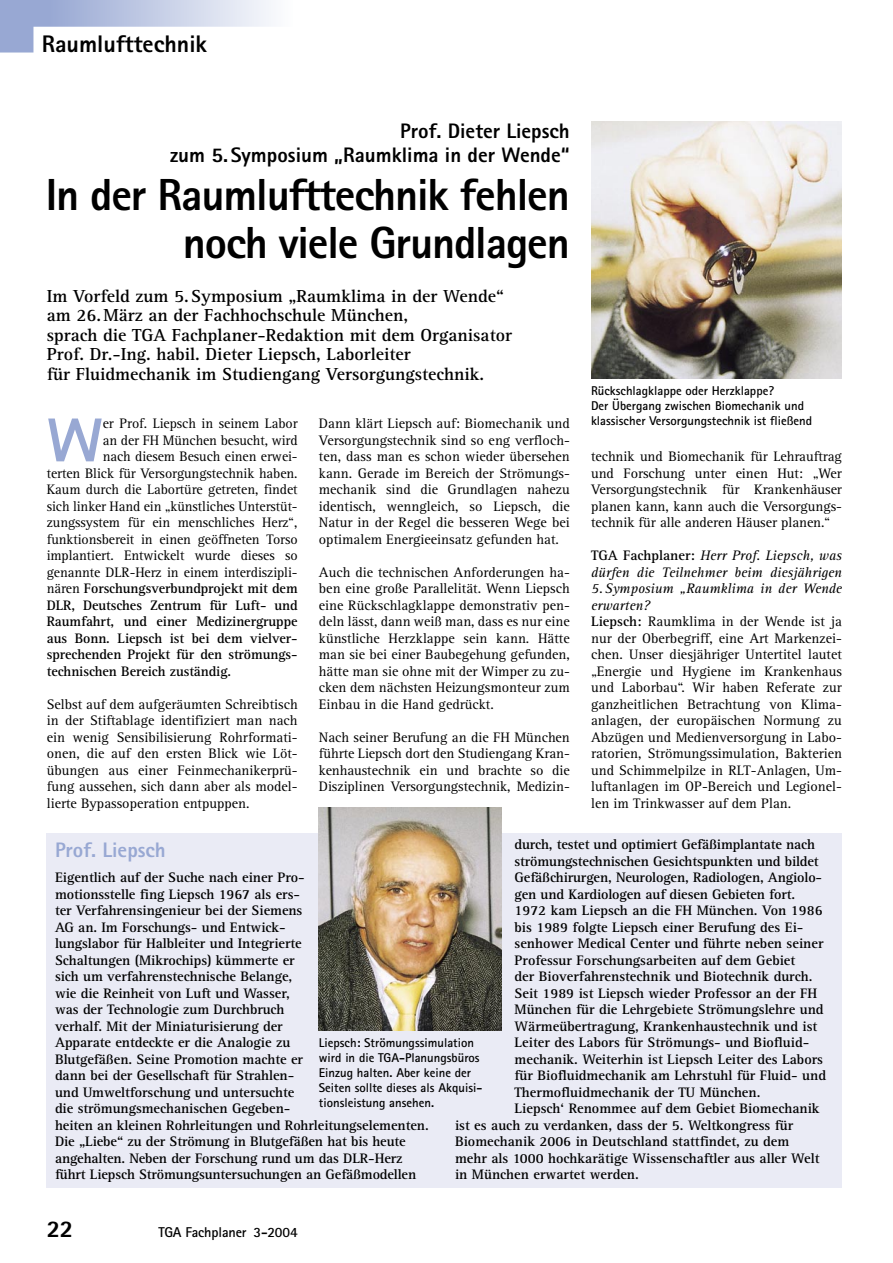
<style>
.page{position:relative;width:893px;height:1263px;background:#fff}
.page>*{position:absolute;margin:0;border:0;box-sizing:border-box;transform-origin:0 0}
.TGA_Grundtext_mit_Initial{font:800 62.1px "Rotis Sans Serif";color:#98a8d3}
.TGA_Hauptüberschrift{font:800 45px/48px "Rotis Sans Serif";letter-spacing:-.025em;color:#000;text-align:right}
.TGA_Hauptüberschrift-2{font:800 24px "Rotis Sans Serif";color:#000}
.TGA_Dachzeile_Unterüberschrift{font:800 21px/24.8px "Rotis Sans Serif";color:#000;text-align:right}
.TGA_Kastenüberschrift{font:800 21px "Rotis Sans Serif";color:#98a8d3}
.TGA_Vorspann{font:700 18px/19.5px "Rotis Serif";color:#000}
.TGA_Kastentext{font:700 14.25px/16.5px "Rotis Serif";letter-spacing:-.005em;color:#000}
.TGA_Grundtext{font:14.25px/16.5px "Rotis Serif";color:#000;text-align:justify}
.TGA_Grundtext_mit_Initial-2{font:14.25px "Rotis Serif";letter-spacing:-.005em;color:#000}
.TGA_Grundtext_mit_Initial-3{font:700 14.25px "Rotis Serif";letter-spacing:-.005em;color:#000}
.TGA_Grundtext-2{font:italic 14.25px/16.5px "Rotis Serif";color:#000}
.TGA_Hauptüberschrift-3{font:700 14.25px "Rotis Sans Serif";letter-spacing:-.01em;color:#000}
.TGA_Bildunterschrift_Autorenhinweis{font:700 12.75px/15px "Rotis Sans Serif";color:#000}
.s1{font-weight:400}
.s2{font-weight:700;font-style:normal}
.s3{font-weight:700}
</style>
<div class="page">
<img style="left:591px;top:121px;width:251px;height:258px">
<svg style="left:0;top:0;width:271px;height:53px"></svg>
<div style="left:47px;top:833px;width:795px;height:354px;background:#eaebf5"></div>
<img style="left:319px;top:808px;width:183px;height:223px">
<p class="TGA_Hauptüberschrift-2" style="left:42px;top:29px;width:167px">Raumlufttechnik</p>
<p class="TGA_Dachzeile_Unterüberschrift" style="left:170px;top:118px;width:401px">Prof. Dieter Liepsch<br>zum 5. Symposium „Raumklima in der Wende“</p>
<p class="TGA_Hauptüberschrift" style="left:46px;top:171px;width:525px">In der Raumlufttechnik fehlen noch viele Grundlagen</p>
<p class="TGA_Vorspann" style="left:47px;top:286px;width:467px">Im Vorfeld zum 5. Symposium „Raumklima in der Wende“ am 26. März an der Fachhochschule München,<br>sprach die TGA Fachplaner-Redaktion mit dem Organisator Prof. Dr.-Ing. habil. Dieter Liepsch, Laborleiter<br>für Fluidmechanik im Studiengang Versorgungstechnik.</p>
<p class="TGA_Grundtext_mit_Initial" style="left:47px;top:401px;width:58px">W</p>
<p class="TGA_Grundtext_mit_Initial-2" style="left:103px;top:415px;width:196px">er Prof. Liepsch in seinem Labor</p>
<p class="TGA_Grundtext_mit_Initial-2" style="left:103px;top:432px;width:196px">an der FH München besucht, wird</p>
<p class="TGA_Grundtext_mit_Initial-2" style="left:103px;top:448px;width:196px">nach diesem Besuch einen erwei-</p>
<p class="TGA_Grundtext_mit_Initial-2" style="left:47px;top:465px;width:252px">terten Blick für Versorgungstechnik haben.</p>
<p class="TGA_Grundtext_mit_Initial-2" style="left:47px;top:481px;width:252px">Kaum durch die Labortüre getreten, findet</p>
<p class="TGA_Grundtext_mit_Initial-2" style="left:47px;top:498px;width:252px">sich linker Hand ein „künstliches Unterstüt-</p>
<p class="TGA_Grundtext_mit_Initial-2" style="left:47px;top:514px;width:252px">zungssystem für ein menschliches Herz“,</p>
<p class="TGA_Grundtext_mit_Initial-2" style="left:47px;top:531px;width:252px">funktionsbereit in einen geöffneten Torso</p>
<p class="TGA_Grundtext_mit_Initial-2" style="left:47px;top:547px;width:252px">implantiert. Entwickelt wurde dieses so</p>
<p class="TGA_Grundtext_mit_Initial-2" style="left:47px;top:564px;width:252px">genannte DLR-Herz in einem interdiszipli-</p>
<p class="TGA_Grundtext_mit_Initial-3" style="left:47px;top:580px;width:252px"><span class="s1">nären</span> Forschungsverbundprojekt mit dem</p>
<p class="TGA_Grundtext_mit_Initial-3" style="left:47px;top:597px;width:252px">DLR, Deutsches Zentrum für Luft- und</p>
<p class="TGA_Grundtext_mit_Initial-3" style="left:47px;top:613px;width:252px">Raumfahrt, und einer Medizinergruppe</p>
<p class="TGA_Grundtext_mit_Initial-3" style="left:47px;top:630px;width:252px">aus Bonn. Liepsch ist bei dem vielver-</p>
<p class="TGA_Grundtext_mit_Initial-3" style="left:47px;top:646px;width:252px">sprechenden Projekt für den strömungs-</p>
<p class="TGA_Grundtext_mit_Initial-3" style="left:47px;top:663px;width:186px">technischen Bereich zuständig.</p>
<p class="TGA_Grundtext" style="left:47px;top:696px;width:252px">Selbst auf dem aufgeräumten Schreibtisch in der Stiftablage identifiziert man nach ein wenig Sensibilisierung Rohrformati&shy;onen, die auf den ersten Blick wie Löt&shy;übungen aus einer Feinmechanikerprü&shy;fung aussehen, sich dann aber als model&shy;lierte Bypassoperation entpuppen.</p>
<p class="TGA_Grundtext" style="left:319px;top:416px;width:252px">Dann klärt Liepsch auf: Biomechanik und Versorgungstechnik sind so eng verfloch&shy;ten, dass man es schon wieder übersehen kann. Gerade im Bereich der Strömungs&shy;mechanik sind die Grundlagen nahezu identisch, wenngleich, so Liepsch, die Natur in der Regel die besseren Wege bei optimalem Energieeinsatz gefunden hat.</p>
<p class="TGA_Grundtext" style="left:319px;top:564px;width:252px">Auch die technischen Anforderungen ha&shy;ben eine große Parallelität. Wenn Liepsch eine Rückschlagklappe demonstrativ pen&shy;deln lässt, dann weiß man, dass es nur eine künstliche Herzklappe sein kann. Hätte man sie bei einer Baubegehung gefunden, hätte man sie ohne mit der Wimper zu zu&shy;cken dem nächsten Heizungsmonteur zum Einbau in die Hand gedrückt.</p>
<p class="TGA_Grundtext" style="left:319px;top:729px;width:252px">Nach seiner Berufung an die FH München führte Liepsch dort den Studiengang Kran&shy;kenhaustechnik ein und brachte so die Disziplinen Versorgungstechnik, Medizin-</p>
<p class="TGA_Bildunterschrift_Autorenhinweis" style="left:591px;top:383px;width:223px">Rückschlagklappe oder Herzklappe?<br>Der Übergang zwischen Biomechanik und klassischer Versorgungstechnik ist fließend</p>
<p class="TGA_Grundtext" style="left:591px;top:449px;width:252px">technik und Biomechanik für Lehrauftrag und Forschung unter einen Hut: „Wer Versorgungstechnik für Krankenhäuser planen kann, kann auch die Versorgungs&shy;technik für alle anderen Häuser planen.“</p>
<p class="TGA_Grundtext-2" style="left:591px;top:548px;width:252px"><span class="s2">TGA Fachplaner:</span> Herr Prof. Liepsch, was dürfen die Teilnehmer beim diesjährigen</p>
<p class="TGA_Grundtext-2" style="left:591px;top:581px;width:252px">5. Symposium „Raumklima in der Wende erwarten?</p>
<p class="TGA_Grundtext" style="left:591px;top:614px;width:252px"><span class="s3">Liepsch:</span> Raumklima in der Wende ist ja nur der Oberbegriff, eine Art Markenzei&shy;chen. Unser diesjähriger Untertitel lautet „Energie und Hygiene im Krankenhaus und Laborbau“. Wir haben Referate zur ganzheitlichen Betrachtung von Klima&shy;anlagen, der europäischen Normung zu Abzügen und Medienversorgung in Labo&shy;ratorien, Strömungssimulation, Bakterien und Schimmelpilze in RLT-Anlagen, Um&shy;luftanlagen im OP-Bereich und Legionel&shy;len im Trinkwasser auf dem Plan.</p>
<p class="TGA_Kastentext" style="left:514px;top:836px;width:309px">durch, testet und optimiert Gefäßimplantate nach strömungstechnischen Gesichtspunkten und bildet Gefäßchirurgen, Neurologen, Radiologen, Angiolo&shy;gen und Kardiologen auf diesen Gebieten fort.</p>
<p class="TGA_Kastentext" style="left:514px;top:902px;width:313px">1972 kam Liepsch an die FH München. Von 1986 bis 1989 folgte Liepsch einer Berufung des Ei&shy;senhower Medical Center und führte neben seiner Professur Forschungsarbeiten auf dem Gebiet<br>der Bioverfahrenstechnik und Biotechnik durch.<br>Seit 1989 ist Liepsch wieder Professor an der FH München für die Lehrgebiete Strömungslehre und Wärmeübertragung, Krankenhaustechnik und ist Leiter des Labors für Strömungs- und Biofluid&shy;mechanik. Weiterhin ist Liepsch Leiter des Labors für Biofluidmechanik am Lehrstuhl für Fluid- und Thermofluidmechanik der TU München.</p>
<p class="TGA_Kastentext" style="left:455px;top:1100px;width:366px;text-indent:60px">Liepsch‘ Renommee auf dem Gebiet Biomechanik ist es auch zu verdanken, dass der 5. Weltkongress für Biomechanik 2006 in Deutschland stattfindet, zu dem mehr als 1000 hochkarätige Wissenschaftler aus aller Welt in München erwartet werden.</p>
<p class="TGA_Kastenüberschrift" style="left:55px;top:837px;width:112px">Prof. Liepsch</p>
<p class="TGA_Kastentext" style="left:55px;top:869px;width:375px">Eigentlich auf der Suche nach einer Pro-<br>motionsstelle fing Liepsch 1967 als ers-<br>ter Verfahrensingenieur bei der Siemens<br>AG an. Im Forschungs- und Entwick-<br>lungslabor für Halbleiter und Integrierte<br>Schaltungen (Mikrochips) kümmerte er<br>sich um verfahrenstechnische Belange,<br>wie die Reinheit von Luft und Wasser,<br>was der Technologie zum Durchbruch<br>verhalf. Mit der Miniaturisierung der<br>Apparate entdeckte er die Analogie zu<br>Blutgefäßen. Seine Promotion machte er<br>dann bei der Gesellschaft für Strahlen-<br>und Umweltforschung und untersuchte<br>die strömungsmechanischen Gegeben-<br>heiten an kleinen Rohrleitungen und Rohrleitungselementen.</p>
<p class="TGA_Kastentext" style="left:55px;top:1133px;width:363px">Die „Liebe“ zu der Strömung in Blutgefäßen hat bis heute angehalten. Neben der Forschung rund um das DLR-Herz führt Liepsch Strömungsuntersuchungen an Gefäßmodellen</p>
<p class="TGA_Bildunterschrift_Autorenhinweis" style="left:319px;top:1035px;width:165px">Liepsch: Strömungssimulation wird in die TGA-Planungsbüros<br>Einzug halten. Aber keine der<br>Seiten sollte dieses als Akquisi&shy;tionsleistung ansehen.</p>
<p class="TGA_Hauptüberschrift-2" style="left:47px;top:1213px;width:28px">22</p>
<p class="TGA_Hauptüberschrift-3" style="left:158px;top:1223px;width:141px">TGA Fachplaner 3-2004</p>
</div>
